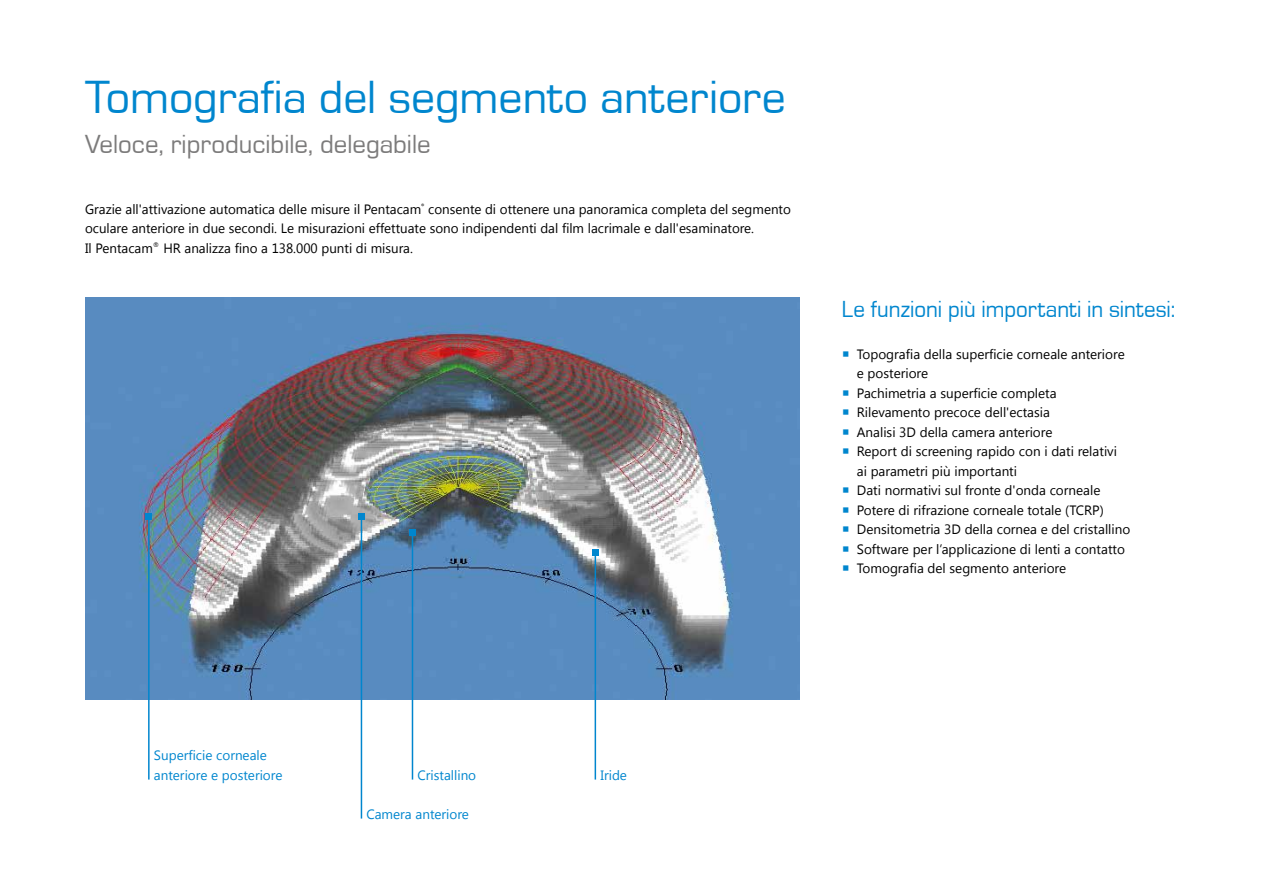
<style>
.page{position:relative;width:1263px;height:893px;background:#fff}
.page>*{position:absolute;margin:0;border:0;box-sizing:border-box;transform-origin:0 0}
.t1{font:48px "Eurostile";color:#0086ce}
.t2{font:27px "Eurostile";color:#7c7b7b}
.t3{font:24px "Eurostile";color:#0086ce;scale:.96 1}
.t4{font:13.5px/19.5px "Segoe UI";color:#000}
.t5{font:13.5px/19.5px "Segoe UI";color:#0086ce}
</style>
<div class="page">
<img style="left:85px;top:298px;width:714px;height:401px">
<hr style="left:148px;top:516px;width:2px;height:264px;background:#0086ce">
<svg style="left:146px;top:513px;width:6px;height:6px"></svg>
<hr style="left:361px;top:516px;width:1px;height:303px;background:#0086ce">
<svg style="left:358px;top:513px;width:6px;height:6px"></svg>
<hr style="left:412px;top:533px;width:1px;height:247px;background:#0086ce">
<svg style="left:409px;top:530px;width:6px;height:6px"></svg>
<hr style="left:595px;top:552px;width:1px;height:228px;background:#0086ce">
<svg style="left:592px;top:549px;width:6px;height:6px"></svg>
<h1 class="t1" style="left:85px;top:64px;width:702px">Tomografia del segmento anteriore</h1>
<h2 class="t2" style="left:85px;top:126px;width:347px">Veloce, riproducibile, delegabile</h2>
<p class="t4" style="left:85px;top:199px;width:707px">Grazie all'attivazione automatica delle misure il Pentacam<sup>®</sup> consente di ottenere una panoramica completa del segmento oculare anteriore in due secondi. Le misurazioni effettuate sono indipendenti dal film lacrimale e dall'esaminatore.<br>Il Pentacam<sup>®</sup> HR analizza fino a 138.000 punti di misura.</p>
<h3 class="t3" style="left:842px;top:293px;width:349px">Le funzioni più importanti in sintesi:</h3>
<p class="t4" style="left:857px;top:344px;width:275px">Topografia della superficie corneale anteriore e posteriore<br>Pachimetria a superficie completa Rilevamento precoce dell'ectasia<br>Analisi 3D della camera anteriore<br>Report di screening rapido con i dati relativi ai parametri più importanti<br>Dati normativi sul fronte d'onda corneale Potere di rifrazione corneale totale (TCRP)<br>Densitometria 3D della cornea e del cristallino Software per l’applicazione di lenti a contatto Tomografia del segmento anteriore</p>
<p class="t5" style="left:154px;top:745px;width:130px">Superficie corneale anteriore e posteriore</p>
<p class="t5" style="left:417px;top:764px;width:60px">Cristallino</p>
<p class="t5" style="left:600px;top:764px;width:28px">Iride</p>
<p class="t5" style="left:366px;top:803px;width:104px">Camera anteriore</p>
</div>
